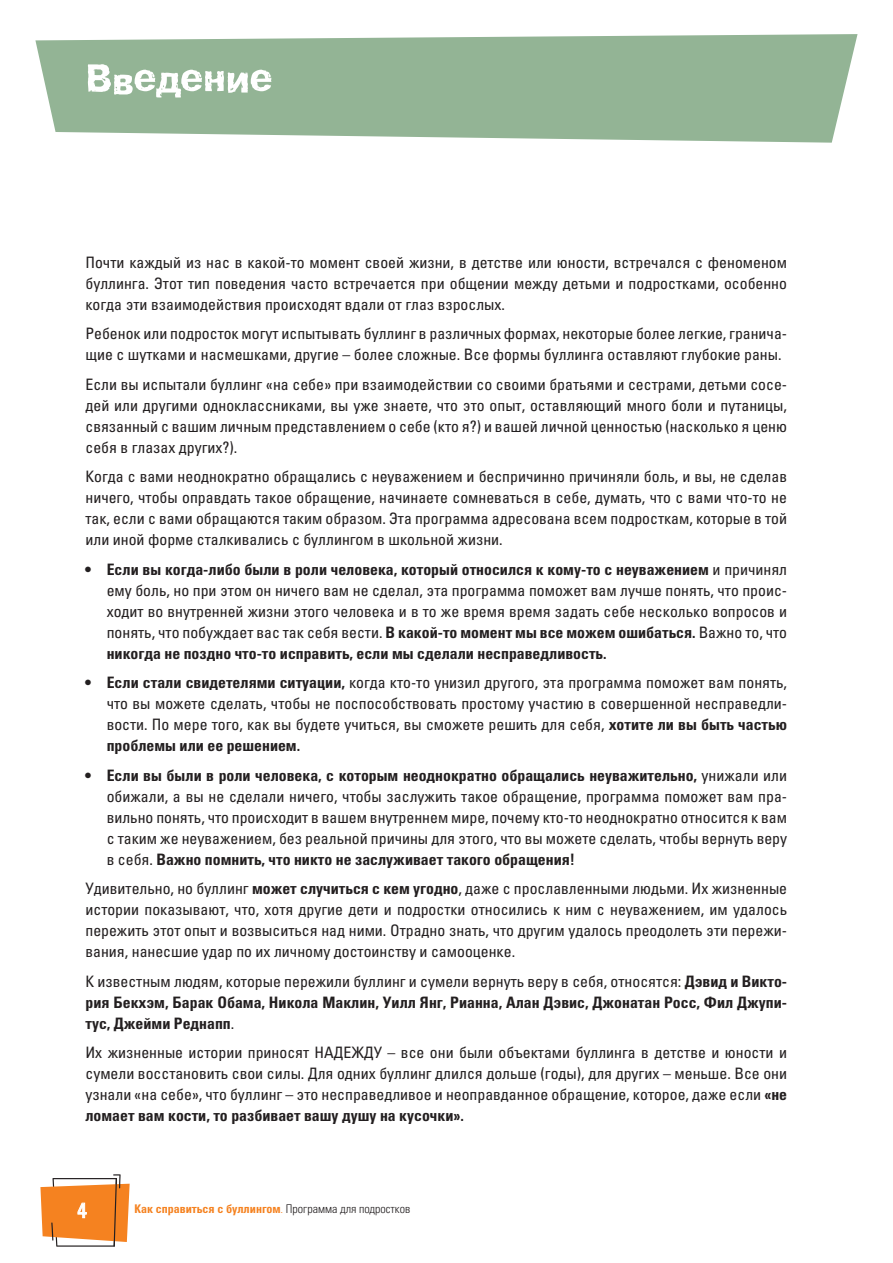
<style>
.page{position:relative;width:893px;height:1263px;background:#fff}
.page>*{position:absolute;margin:0;border:0;box-sizing:border-box;transform-origin:0 0}
.t1{font:45px "Crash CTT";color:#fff;scale:1.2 1}
.t2{font:condensed 21px "Univers LTCYR 57";color:#fff}
.t3{font:condensed 15.75px/21px "Univers LTCYR 57";color:#231f20;text-align:justify}
.t4{font:15.75px/21px "Univers LTCYR 67 Bold Cond";color:#231f20}
.t5{font:12px "Univers LTCYR 67 Bold Cond";color:#f58220}
.s1{font-family:"Univers LTCYR 57";font-stretch:condensed}
.s2{font-family:"Univers LTCYR 67 Bold Cond";font-stretch:normal}
.s3{font-family:"Univers LTCYR 47 Light Cond"}
.s4{font-family:"Univers LTCYR 47 Light Cond";color:#231f20}
</style>
<div class="page">
<svg style="left:40px;top:1174px;width:90px;height:73px"></svg>
<svg style="left:35px;top:34px;width:822px;height:109px;background:#9ebca0"></svg>
<h1 class="t1" style="left:85px;top:57px;width:158px">Введение</h1>
<p class="t3" style="left:85px;top:251px;width:703px">Почти каждый из нас в какой-то момент своей жизни, в детстве или юности, встречался с феноменом буллинга. Этот тип поведения часто встречается при общении между детьми и подростками, особенно когда эти взаимодействия происходят вдали от глаз взрослых.</p>
<p class="t3" style="left:85px;top:323px;width:703px">Ребенок или подросток могут испытывать буллинг в различных формах, некоторые более легкие, гранича&shy;щие с шутками и насмешками, другие – более сложные. Все формы буллинга оставляют глубокие раны.</p>
<p class="t3" style="left:85px;top:373px;width:703px">Если вы испытали буллинг «на себе» при взаимодействии со своими братьями и сестрами, детьми сосе&shy;дей или другими одноклассниками, вы уже знаете, что это опыт, оставляющий много боли и путаницы, связанный с вашим личным представлением о себе (кто я?) и вашей личной ценностью (насколько я ценю себя в глазах других?).</p>
<p class="t3" style="left:85px;top:466px;width:703px">Когда с вами неоднократно обращались с неуважением и беспричинно причиняли боль, и вы, не сделав ничего, чтобы оправдать такое обращение, начинаете сомневаться в себе, думать, что с вами что-то не так, если с вами обращаются таким образом. Эта программа адресована всем подросткам, которые в той или иной форме сталкивались с буллингом в школьной жизни.</p>
<p class="t4" style="left:85px;top:558px;width:703px"><span class="s1">•</span> Если вы когда-либо были в роли человека, который относился к кому-то с неуважением <span class="s1">и причинял</span></p>
<p class="t3" style="left:107px;top:579px;width:682px">ему боль, но при этом он ничего вам не сделал, эта программа поможет вам лучше понять, что проис&shy;ходит во внутренней жизни этого человека и в то же время время задать себе несколько вопросов и понять, что побуждает вас так себя вести. <span class="s2">В какой-то момент мы все можем ошибаться.</span> Важно то, что</p>
<p class="t4" style="left:107px;top:642px;width:501px">никогда не поздно что-то исправить, если мы сделали несправедливость.</p>
<p class="t3" style="left:107px;top:672px;width:682px;text-indent:-21px">• <span class="s2">Если стали свидетелями ситуации,</span> когда кто-то унизил другого, эта программа поможет вам понять, что вы можете сделать, чтобы не поспособствовать простому участию в совершенной несправедли&shy;вости. По мере того, как вы будете учиться, вы сможете решить для себя, <span class="s2">хотите ли вы быть частью</span></p>
<p class="t4" style="left:107px;top:735px;width:195px">проблемы или ее решением.</p>
<p class="t4" style="left:85px;top:764px;width:703px"><span class="s1">•</span> Если вы были в роли человека, с которым неоднократно обращались неуважительно, <span class="s1">унижали или</span></p>
<p class="t3" style="left:107px;top:785px;width:682px">обижали, а вы не сделали ничего, чтобы заслужить такое обращение, программа поможет вам пра&shy;вильно понять, что происходит в вашем внутреннем мире, почему кто-то неоднократно относится к вам с таким же неуважением, без реальной причины для этого, что вы можете сделать, чтобы вернуть веру</p>
<p class="t4" style="left:107px;top:848px;width:470px"><span class="s1">в себя.</span> Важно помнить, что никто не заслуживает такого обращения!</p>
<p class="t3" style="left:85px;top:878px;width:703px">Удивительно, но буллинг <span class="s2">может случиться с кем угодно</span>, даже с прославленными людьми. Их жизненные истории показывают, что, хотя другие дети и подростки относились к ним с неуважением, им удалось пережить этот опыт и возвыситься над ними. Отрадно знать, что другим удалось преодолеть эти пережи&shy;вания, нанесшие удар по их личному достоинству и самооценке.</p>
<p class="t3" style="left:85px;top:970px;width:703px">К известным людям, которые пережили буллинг и сумели вернуть веру в себя, относятся: <span class="s2">Дэвид и Викто-</span></p>
<p class="t4" style="left:85px;top:991px;width:703px">рия Бекхэм, Барак Обама, Никола Маклин, Уилл Янг, Рианна, Алан Дэвис, Джонатан Росс, Фил Джупи&shy;тус, Джейми Реднапп<span class="s1">.</span></p>
<p class="t3" style="left:85px;top:1042px;width:703px">Их жизненные истории приносят НАДЕЖДУ – все они были объектами буллинга в детстве и юности и сумели восстановить свои силы. Для одних буллинг длился дольше (годы), для других – меньше. Все они узнали «на себе», что буллинг – это несправедливое и неоправданное обращение, которое, даже если <span class="s2">«не</span></p>
<p class="t4" style="left:85px;top:1105px;width:380px">ломает вам кости, то разбивает вашу душу на кусочки».</p>
<h2 class="t2" style="left:77px;top:1197px;width:11px">4</h2>
<p class="t5" style="left:134px;top:1202px;width:277px">Как справиться с буллингом<span class="s3">.</span> <span class="s4">Программа для подростков</span></p>
</div>
